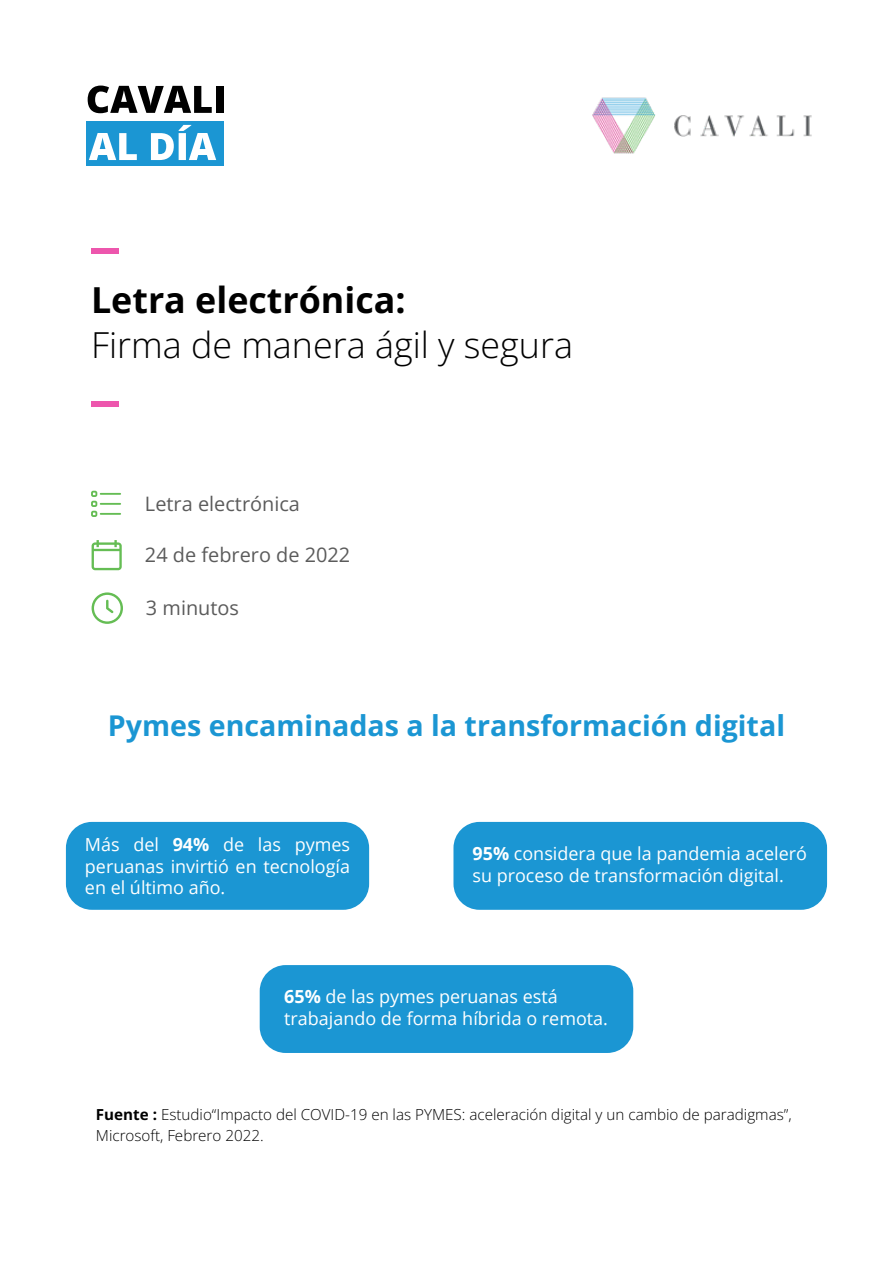
<style>
.page{position:relative;width:893px;height:1263px;background:#fff}
.page>*{position:absolute;margin:0;border:0;box-sizing:border-box;transform-origin:0 0}
.t1{font:300 35.85px "Open Sans";color:#000}
.t2{font:700 35.85px "Open Sans";color:#000}
.t3{font:700 28.65px "Open Sans";color:#1b96d3}
.t4{font:19.95px "Open Sans";color:#5b5b5b}
.t5{font:18px/21.6px "Open Sans";color:#fff}
.t6{font:300 15.15px/20.7px "Open Sans";color:#000}
.s1{font-weight:700}
</style>
<div class="page">
<div style="left:86px;top:122px;width:137px;height:44px;background:#1b96d3"></div>
<svg style="left:88px;top:86px;width:124px;height:27px"></svg>
<div style="left:216px;top:86px;width:7px;height:27px;background:#000"></div>
<svg style="left:89px;top:133px;width:48px;height:27px"></svg>
<svg style="left:151px;top:125px;width:65px;height:35px"></svg>
<img style="left:592px;top:97px;width:220px;height:57px">
<div style="left:91px;top:248px;width:28px;height:6px;background:#ed56ad"></div>
<div style="left:91px;top:401px;width:28px;height:5px;background:#ed56ad"></div>
<svg style="left:92px;top:540px;width:30px;height:30px"></svg>
<svg style="left:92px;top:592px;width:31px;height:32px"></svg>
<svg style="left:91px;top:491px;width:30px;height:26px"></svg>
<div style="left:66px;top:822px;width:303px;height:88px;background:#1b96d3;border-radius:26px"></div>
<div style="left:453px;top:822px;width:374px;height:88px;background:#1b96d3;border-radius:26px"></div>
<div style="left:260px;top:965px;width:373px;height:88px;background:#1b96d3;border-radius:26px"></div>
<h1 class="t2" style="left:91px;top:275px;width:316px">Letra electrónica:</h1>
<h1 class="t1" style="left:91px;top:320px;width:483px">Firma de manera ágil y segura</h1>
<p class="t4" style="left:145px;top:490px;width:157px">Letra electrónica</p>
<p class="t4" style="left:145px;top:541px;width:207px">24 de febrero de 2022</p>
<p class="t4" style="left:146px;top:594px;width:95px">3 minutos</p>
<h2 class="t3" style="left:108px;top:706px;width:679px">Pymes encaminadas a la transformación digital</h2>
<p class="t5" style="left:85px;top:833px;width:267px;text-align:justify">Más del <span class="s1">94%</span> de las pymes peruanas invirtió en tecnología en el último año.</p>
<p class="t5" style="left:472px;top:842px;width:336px"><span class="s1">95%</span> considera que la pandemia aceleró su proceso de transformación digital.</p>
<p class="t5" style="left:284px;top:985px;width:325px"><span class="s1">65%</span> de las pymes peruanas está trabajando de forma híbrida o remota.</p>
<p class="t6" style="left:96px;top:1103px;width:697px"><span class="s1">Fuente :</span> Estudio“Impacto del COVID-19 en las PYMES: aceleración digital y un cambio de paradigmas”,<br>Microsoft, Febrero 2022.</p>
</div>
